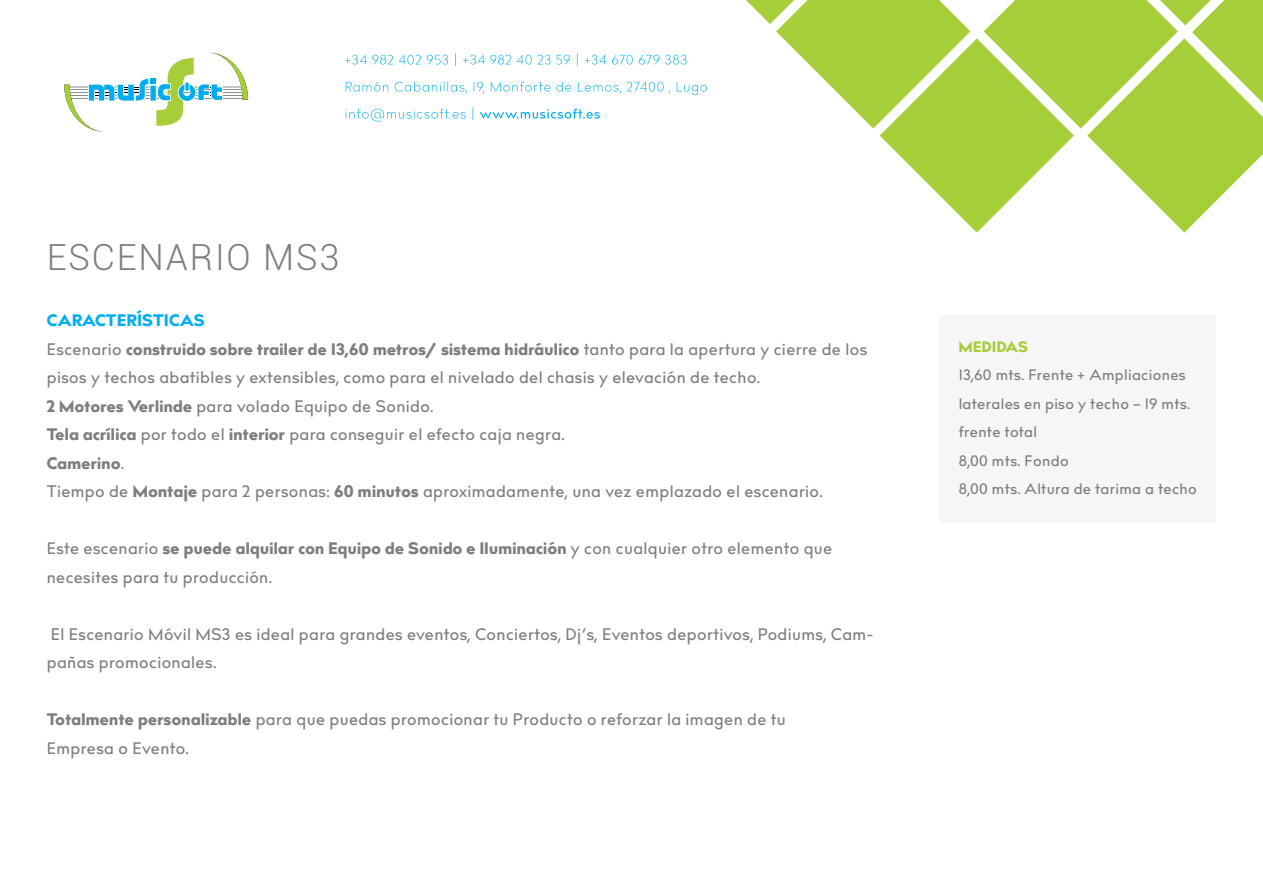
<style>
.page{position:relative;width:1263px;height:893px;background:#fff}
.page>*{position:absolute;margin:0;border:0;box-sizing:border-box;transform-origin:0 0}
.t1{font:300 36px "Roboto";letter-spacing:.05em;color:#7c7e81}
.t2{font:500 16.5px/28.5px "billcorpnar";letter-spacing:.025em;color:#7c7e81}
.t3{font:16.5px/28.5px "billcorpnar super";letter-spacing:.025em;color:#7c7e81}
.t4{font:500 15px/28.5px "billcorpnar";letter-spacing:.025em;color:#7c7e81}
.t5{font:15px "billcorpnar super";letter-spacing:.035em;color:#a6ce39}
.s1{color:#00aeef}
.s2{font-family:"billcorpnar";font-weight:500}
.s3{font-family:"billcorpnar super";font-weight:400}
</style>
<div class="page">
<svg style="left:746px;top:0;width:517px;height:233px"></svg>
<svg style="left:345px;top:107px;width:255px;height:14px"></svg>
<svg style="left:346px;top:82px;width:361px;height:13px"></svg>
<svg style="left:345px;top:53px;width:341px;height:13px"></svg>
<div style="left:939px;top:315px;width:277px;height:208px;background:#f6f6f6"></div>
<svg style="left:64px;top:52px;width:184px;height:80px"></svg>
<h1 class="t1" style="left:47px;top:236px;width:294px">ESCENARIO MS3</h1>
<p class="t3" style="left:47px;top:307px;width:822px"><span class="s1">CARACTERÍSTICAS<br></span><span class="s2">Escenario</span> construido sobre trailer de 13,60 metros/ sistema hidráulico <span class="s2">tanto para la apertura y cierre de los</span></p>
<p class="t2" style="left:47px;top:364px;width:715px">pisos y techos abatibles y extensibles, como para el nivelado del chasis y elevación de techo.<br><span class="s3">2 Motores Verlinde</span> para volado Equipo de Sonido.<br><span class="s3">Tela acrílica</span> por todo el <span class="s3">interior</span> para conseguir el efecto caja negra.</p>
<p class="t3" style="left:47px;top:449px;width:79px">Camerino<span class="s2">.</span></p>
<p class="t2" style="left:47px;top:478px;width:777px">Tiempo de <span class="s3">Montaje</span> para 2 personas: <span class="s3">60 minutos</span> aproximadamente, una vez emplazado el escenario.</p>
<p class="t3" style="left:47px;top:535px;width:787px"><span class="s2">Este escenario</span> se puede alquilar con Equipo de Sonido e Iluminación <span class="s2">y con cualquier otro elemento que</span></p>
<p class="t2" style="left:47px;top:563px;width:227px">necesites para tu producción.</p>
<p class="t2" style="left:47px;top:620px;width:828px">El Escenario Móvil MS3 es ideal para grandes eventos, Conciertos, Dj’s, Eventos deportivos, Podiums, Cam&shy;pañas promocionales.</p>
<p class="t2" style="left:47px;top:706px;width:740px"><span class="s3">Totalmente personalizable</span> para que puedas promocionar tu Producto o reforzar la imagen de tu<br>Empresa o Evento.</p>
<p class="t5" style="left:959px;top:336px;width:71px">MEDIDAS</p>
<p class="t4" style="left:959px;top:361px;width:240px">13,60 mts. Frente + Ampliaciones laterales en piso y techo – 19 mts. frente total<br>8,00 mts. Fondo<br>8,00 mts. Altura de tarima a techo</p>
</div>
